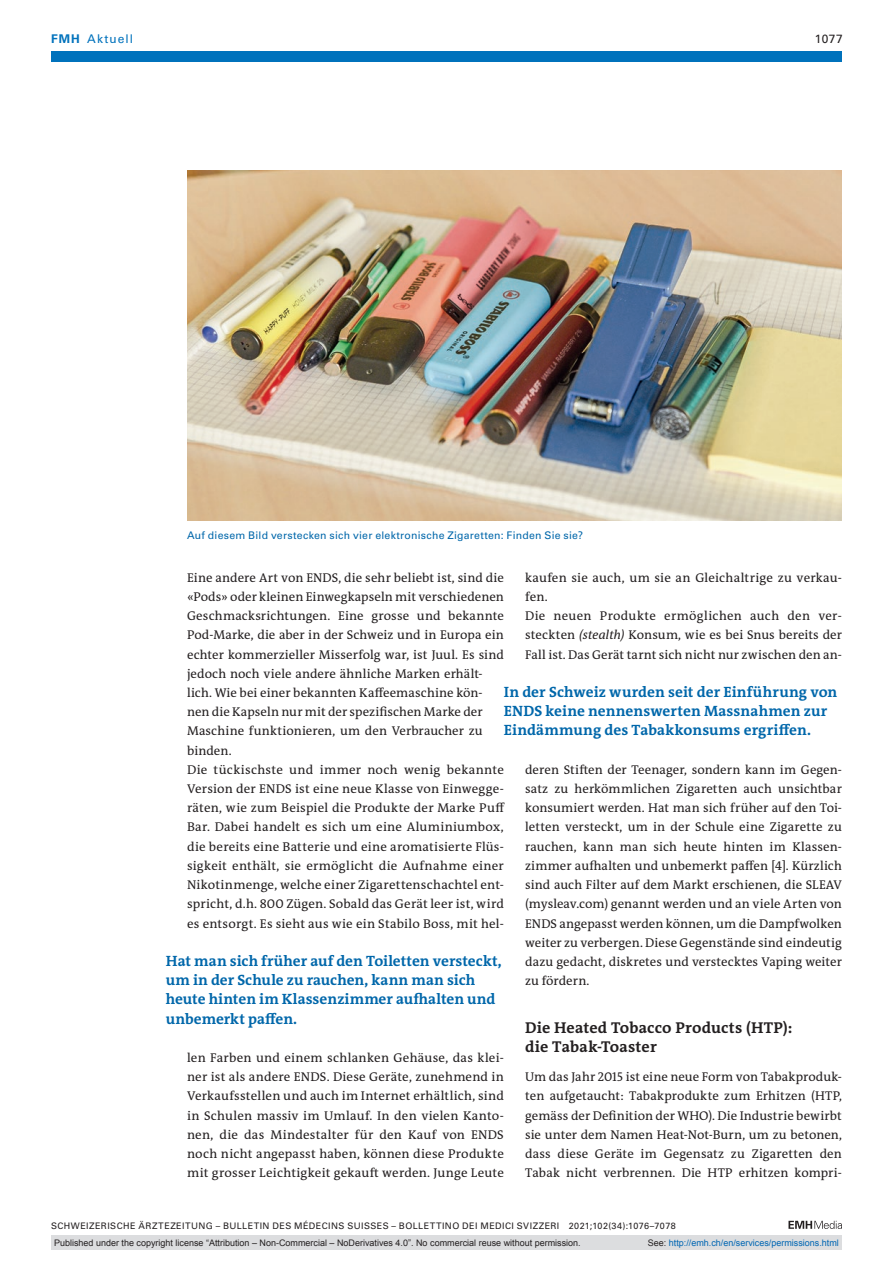
<style>
.page{position:relative;width:893px;height:1263px;background:#fff}
.page>*{position:absolute;margin:0;border:0;box-sizing:border-box;transform-origin:0 0}
.section-h1{font:700 15.75px/19.2px "The Antiqua B W7";letter-spacing:.01em;color:#231f20}
.catchwords{font:700 15px/19.2px "The Antiqua B W7";letter-spacing:.005em;color:#0067aa}
.section-pn{font:12.75px/19.2px "The Antiqua B W5 Plain";letter-spacing:.01em;color:#231f20;text-align:justify}
.ressort{font:12px "Univers LT Std";letter-spacing:.085em;color:#0072bc}
.ressort-2{font:12px "Univers LT Std";color:#231f20}
.fig-caption{font:10.5px "Univers LT Std";letter-spacing:.02em;color:#0067aa}
.t1{font:9px "Arial";color:#231f20}
.fusszeile{font:9px "Univers LT Std";letter-spacing:.045em;color:#231f20}
.t2{font:9px "Arial";color:#0066b3}
.s1{font-weight:700}
.s2{font-style:italic}
.s3{color:#231f20}
</style>
<div class="page">
<svg style="left:788px;top:1221px;width:54px;height:8px"></svg>
<div style="left:51px;top:51px;width:791px;height:11px;background:#0072bc"></div>
<img style="left:187px;top:170px;width:655px;height:351px">
<div style="left:51px;top:1235px;width:791px;height:15px;background:#dcdddf"></div>
<p class="ressort" style="left:51px;top:31px;width:83px"><span class="s1">FMH</span> Aktuell</p>
<p class="ressort-2" style="left:815px;top:31px;width:29px">1077</p>
<p class="fig-caption" style="left:187px;top:529px;width:397px">Auf diesem Bild verstecken sich vier elektronische Zigaretten: Finden Sie sie?</p>
<p class="section-pn" style="left:187px;top:568px;width:318px;text-align:left">Eine andere Art von ENDS, die sehr beliebt ist, sind die «Pods» oder kleinen Einwegkapseln mit verschiedenen Geschmacksrichtungen. Eine grosse und bekannte Pod-Marke, die aber in der Schweiz und in Europa ein echter kommerzieller Misserfolg war, ist Juul. Es sind jedoch noch viele andere ähnliche Marken erhält&shy;lich. Wie bei einer bekannten Kaffeemaschine kön&shy;nen die Kapseln nur mit der spezifischen Marke der Maschine funktionieren, um den Verbraucher zu binden.</p>
<p class="section-pn" style="left:187px;top:760px;width:319px">Die tückischste und immer noch wenig bekannte Version der ENDS ist eine neue Klasse von Einwegge&shy;räten, wie zum Beispiel die Produkte der Marke Puff Bar. Dabei handelt es sich um eine Aluminiumbox, die bereits eine Batterie und eine aromatisierte Flüs&shy;sigkeit enthält, sie ermöglicht die Aufnahme einer Nikotinmenge, welche einer Zigarettenschachtel ent&shy;spricht, d.h. 800 Zügen. Sobald das Gerät leer ist, wird es entsorgt. Es sieht aus wie ein Stabilo Boss, mit hel-</p>
<p class="section-pn" style="left:525px;top:568px;width:318px">kaufen sie auch, um sie an Gleichaltrige zu verkau&shy;fen.</p>
<p class="section-pn" style="left:525px;top:606px;width:318px">Die neuen Produkte ermöglichen auch den ver&shy;steckten <span class="s2">(stealth)</span> Konsum, wie es bei Snus bereits der Fall ist. Das Gerät tarnt sich nicht nur zwischen den an-</p>
<p class="catchwords" style="left:504px;top:682px;width:335px">In der Schweiz wurden seit der Einführung von<br>ENDS keine nennenswerten Massnahmen zur<br>Eindämmung des Tabakkonsums ergriffen.</p>
<p class="section-pn" style="left:525px;top:760px;width:318px">deren Stiften der Teenager, sondern kann im Gegen&shy;satz zu herkömmlichen Zigaretten auch unsichtbar konsumiert werden. Hat man sich früher auf den Toi&shy;letten versteckt, um in der Schule eine Zigarette zu rauchen, kann man sich heute hinten im Klassen&shy;zimmer aufhalten und unbemerkt paffen [4]. Kürzlich sind auch Filter auf dem Markt erschienen, die SLEAV (mysleav.com) genannt werden und an viele Arten von ENDS angepasst werden können, um die Dampfwolken weiter zu verbergen. Diese Gegenstände sind eindeutig dazu gedacht, diskretes und verstecktes Vaping weiter zu fördern.</p>
<p class="section-h1" style="left:525px;top:1018px;width:269px">Die Heated Tobacco Products (HTP): die Tabak-Toaster</p>
<p class="section-pn" style="left:525px;top:1067px;width:318px">Um das Jahr 2015 ist eine neue Form von Tabakproduk&shy;ten aufgetaucht: Tabakprodukte zum Erhitzen (HTP, gemäss der Definition der WHO). Die Industrie bewirbt sie unter dem Namen Heat-Not-Burn, um zu betonen, dass diese Geräte im Gegensatz zu Zigaretten den Tabak nicht verbrennen. Die HTP erhitzen kompri-</p>
<p class="catchwords" style="left:166px;top:951px;width:337px">Hat man sich früher auf den Toiletten versteckt, um in der Schule zu rauchen, kann man sich heute hinten im Klassenzimmer aufhalten und unbemerkt paffen.</p>
<p class="section-pn" style="left:187px;top:1048px;width:318px">len Farben und einem schlanken Gehäuse, das klei&shy;ner ist als andere ENDS. Diese Geräte, zunehmend in Verkaufsstellen und auch im Internet erhältlich, sind in Schulen massiv im Umlauf. In den vielen Kanto&shy;nen, die das Mindestalter für den Kauf von ENDS noch nicht angepasst haben, können diese Produkte mit grosser Leichtigkeit gekauft werden. Junge Leute</p>
<p class="fusszeile" style="left:51px;top:1220px;width:626px">SCHWEIZERISCHE ÄRZTEZEITUNG – BULLETIN DES MÉDECINS SUISSES – BOLLETTINO DEI MEDICI SVIZZERI 2021;102(34):1076–7078</p>
<p class="t1" style="left:54px;top:1237px;width:528px">Published under the copyright license “Attribution – Non-Commercial – NoDerivatives 4.0”. No commercial reuse without permission.</p>
<p class="t2" style="left:648px;top:1237px;width:193px"><span class="s3">See:</span> http://emh.ch/en/services/permissions.html</p>
</div>
